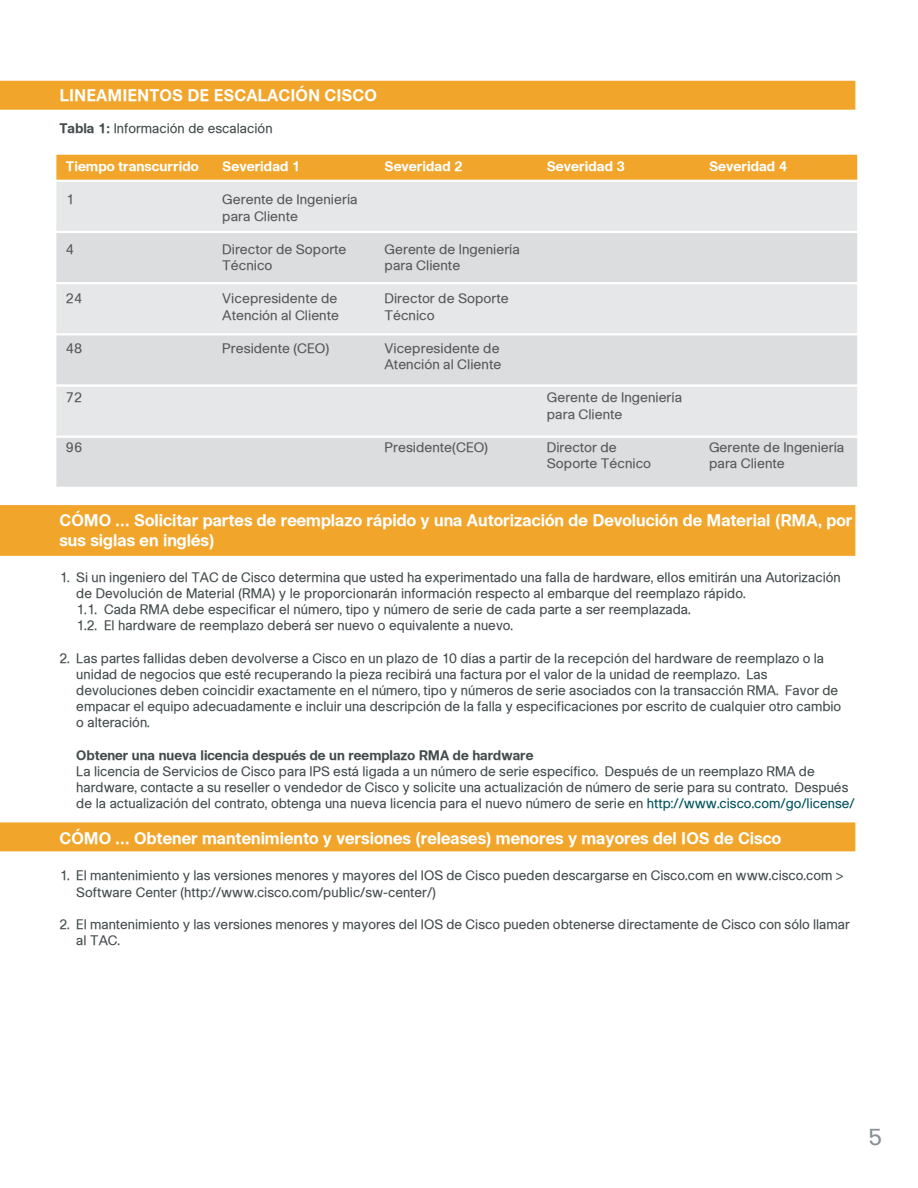
<style>
.page{position:relative;width:918px;height:1188px;background:#fff}
.page>*{position:absolute;margin:0;border:0;box-sizing:border-box;transform-origin:0 0}
.t1{font:22.5px "Ciscoregular";color:#888f95}
.t2{font:16.5px/19.8px "Ciscobold";color:#fff}
.t3{font:13.5px/16.2px "Ciscoregular";color:#434b4c}
.t4{font:13.5px/16.5px "Ciscoregular";color:#57585a}
.t5{font:13.5px "Ciscobold";color:#fff}
.t6{font:13.5px "Ciscobold";color:#434b4c}
.s1{font-family:"Ciscobold"}
.s2{color:#00535c}
</style>
<div class="page">
<div style="left:0;top:81px;width:855px;height:29px;background:#f1a52b"></div>
<div style="left:0;top:505px;width:855px;height:51px;background:#f1a52b"></div>
<div style="left:0;top:822px;width:855px;height:29px;background:#f1a52b"></div>
<div style="left:56px;top:155px;width:801px;height:25px;background:#f1a52b"></div>
<div style="left:56px;top:182px;width:801px;height:49px;background:#e6e7e9"></div>
<div style="left:56px;top:233px;width:801px;height:49px;background:#dcdddf"></div>
<div style="left:56px;top:284px;width:801px;height:49px;background:#e6e7e9"></div>
<div style="left:56px;top:335px;width:801px;height:49px;background:#dcdddf"></div>
<div style="left:56px;top:387px;width:801px;height:49px;background:#e6e7e9"></div>
<div style="left:56px;top:438px;width:801px;height:49px;background:#dcdddf"></div>
<p class="t2" style="left:59px;top:85px;width:319px">LINEAMIENTOS DE ESCALACIÓN CISCO</p>
<p class="t3" style="left:59px;top:120px;width:215px"><span class="s1">Tabla 1:</span> Información de escalación</p>
<p class="t5" style="left:66px;top:158px;width:134px">Tiempo transcurrido</p>
<p class="t4" style="left:66px;top:191px;width:10px">1</p>
<p class="t4" style="left:66px;top:240px;width:10px">4</p>
<p class="t4" style="left:66px;top:290px;width:18px">24</p>
<p class="t4" style="left:66px;top:339px;width:18px">48</p>
<p class="t4" style="left:66px;top:389px;width:18px">72</p>
<p class="t4" style="left:66px;top:438px;width:18px">96</p>
<p class="t5" style="left:222px;top:158px;width:80px">Severidad 1</p>
<p class="t4" style="left:222px;top:191px;width:137px">Gerente de Ingeniería para Cliente</p>
<p class="t4" style="left:222px;top:240px;width:126px">Director de Soporte<br>Técnico</p>
<p class="t4" style="left:222px;top:290px;width:118px">Vicepresidente de<br>Atención al Cliente</p>
<p class="t4" style="left:222px;top:339px;width:109px">Presidente (CEO)</p>
<p class="t5" style="left:384px;top:158px;width:80px">Severidad 2</p>
<p class="t4" style="left:384px;top:240px;width:137px">Gerente de Ingeniería para Cliente</p>
<p class="t4" style="left:384px;top:290px;width:126px">Director de Soporte<br>Técnico</p>
<p class="t4" style="left:384px;top:339px;width:118px">Vicepresidente de<br>Atención al Cliente</p>
<p class="t4" style="left:384px;top:438px;width:105px">Presidente(CEO)</p>
<p class="t5" style="left:547px;top:158px;width:80px">Severidad 3</p>
<p class="t5" style="left:709px;top:158px;width:80px">Severidad 4</p>
<p class="t4" style="left:547px;top:389px;width:137px">Gerente de Ingeniería para Cliente</p>
<p class="t4" style="left:547px;top:438px;width:106px">Director de<br>Soporte Técnico</p>
<p class="t4" style="left:709px;top:438px;width:137px">Gerente de Ingeniería para Cliente</p>
<p class="t2" style="left:59px;top:510px;width:795px">CÓMO … Solicitar partes de reemplazo rápido y una Autorización de Devolución de Material (RMA, por sus siglas en inglés)</p>
<p class="t3" style="left:76px;top:569px;width:766px;text-indent:-17px">1. Si un ingeniero del TAC de Cisco determina que usted ha experimentado una falla de hardware, ellos emitirán una Autorización de Devolución de Material (RMA) y le proporcionarán información respecto al embarque del reemplazo rápido.<br>1.1. Cada RMA debe especificar el número, tipo y número de serie de cada parte a ser reemplazada.<br>1.2. El hardware de reemplazo deberá ser nuevo o equivalente a nuevo.</p>
<p class="t3" style="left:76px;top:650px;width:767px;text-indent:-17px">2. Las partes fallidas deben devolverse a Cisco en un plazo de 10 días a partir de la recepción del hardware de reemplazo o la unidad de negocios que esté recuperando la pieza recibirá una factura por el valor de la unidad de reemplazo. Las devoluciones deben coincidir exactamente en el número, tipo y números de serie asociados con la transacción RMA. Favor de empacar el equipo adecuadamente e incluir una descripción de la falla y especificaciones por escrito de cualquier otro cambio o alteración.</p>
<p class="t6" style="left:76px;top:747px;width:459px">Obtener una nueva licencia después de un reemplazo RMA de hardware</p>
<p class="t3" style="left:76px;top:763px;width:780px">La licencia de Servicios de Cisco para IPS está ligada a un número de serie específico. Después de un reemplazo RMA de hardware, contacte a su reseller o vendedor de Cisco y solicite una actualización de número de serie para su contrato. Después de la actualización del contrato, obtenga una nueva licencia para el nuevo número de serie en <span class="s2">http://www.cisco.com/go/license/</span></p>
<p class="t2" style="left:59px;top:828px;width:723px">CÓMO … Obtener mantenimiento y versiones (releases) menores y mayores del IOS de Cisco</p>
<p class="t3" style="left:76px;top:867px;width:769px;text-indent:-17px">1. El mantenimiento y las versiones menores y mayores del IOS de Cisco pueden descargarse en Cisco.com en www.cisco.com &gt;<br>Software Center (http://www.cisco.com/public/sw-center/)</p>
<p class="t3" style="left:76px;top:916px;width:775px;text-indent:-17px">2. El mantenimiento y las versiones menores y mayores del IOS de Cisco pueden obtenerse directamente de Cisco con sólo llamar al TAC.</p>
<h1 class="t1" style="left:868px;top:1124px;width:15px">5</h1>
</div>
